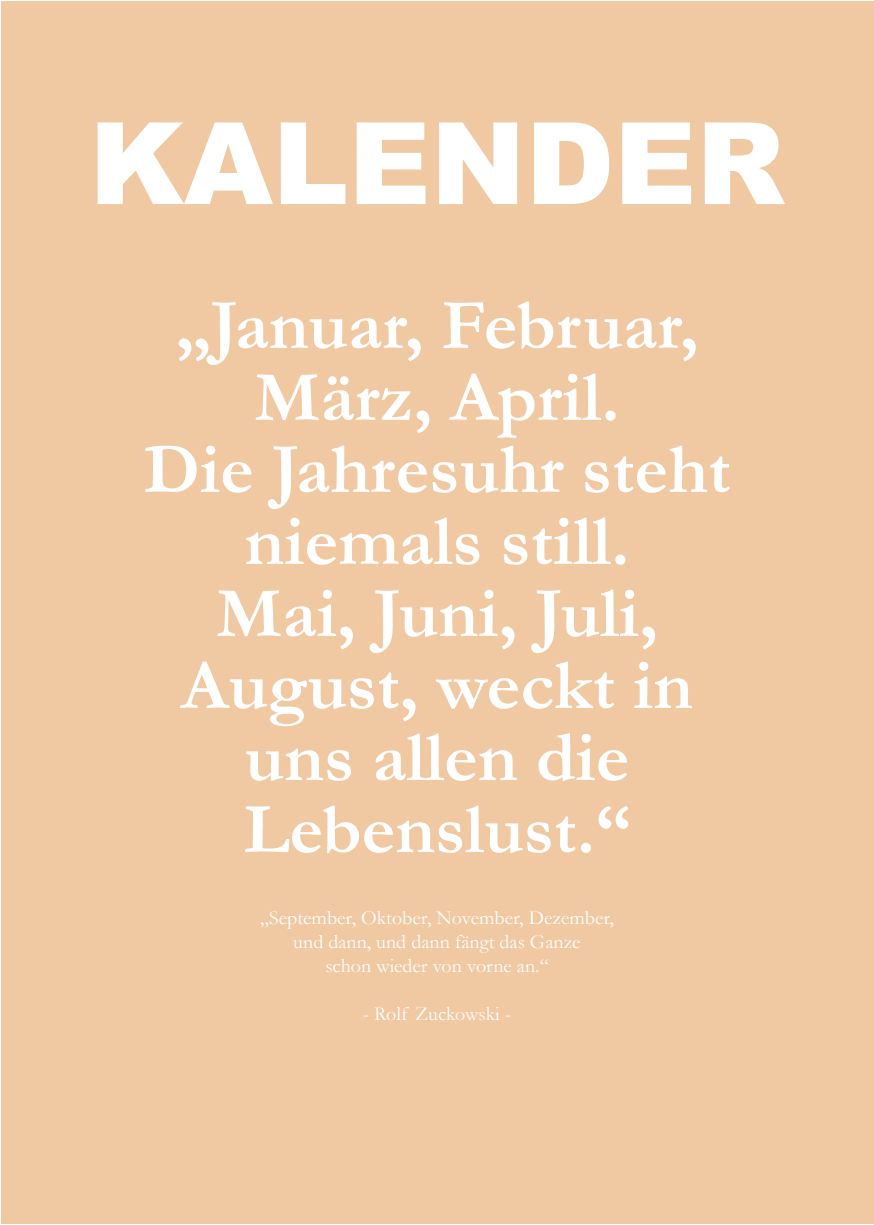
<style>
.page{position:relative;width:874px;height:1225px;background:#fff}
.page>*{position:absolute;margin:0;border:0;box-sizing:border-box;transform-origin:0 0}
.t1{font:900 114px "Arial";color:#fff}
.t2{font:700 72px/72px "Garamond";color:#fff;text-align:center}
.t3{font:20px/24px "Garamond";color:#fff;text-align:center}
</style>
<div class="page">
<div style="left:1px;top:1px;width:855px;height:1223px;background:#f0c8a1"></div>
<div style="left:856px;top:1px;width:17px;height:1223px;background:#f0c8a1"></div>
<h1 class="t1" style="left:89px;top:81px;width:688px">KALENDER</h1>
<p class="t2" style="left:144px;top:288px;width:588px">„Januar, Februar,<br>März, April.<br>Die Jahresuhr steht niemals still.<br>Mai, Juni, Juli,<br>August, weckt in uns allen die<br>Lebenslust.“</p>
<p class="t3" style="left:260px;top:906px;width:355px">„September, Oktober, November, Dezember, und dann, und dann fängt das Ganze<br>schon wieder von vorne an.“</p>
<p class="t3" style="left:363px;top:1002px;width:149px">- Rolf Zuckowski -</p>
</div>
